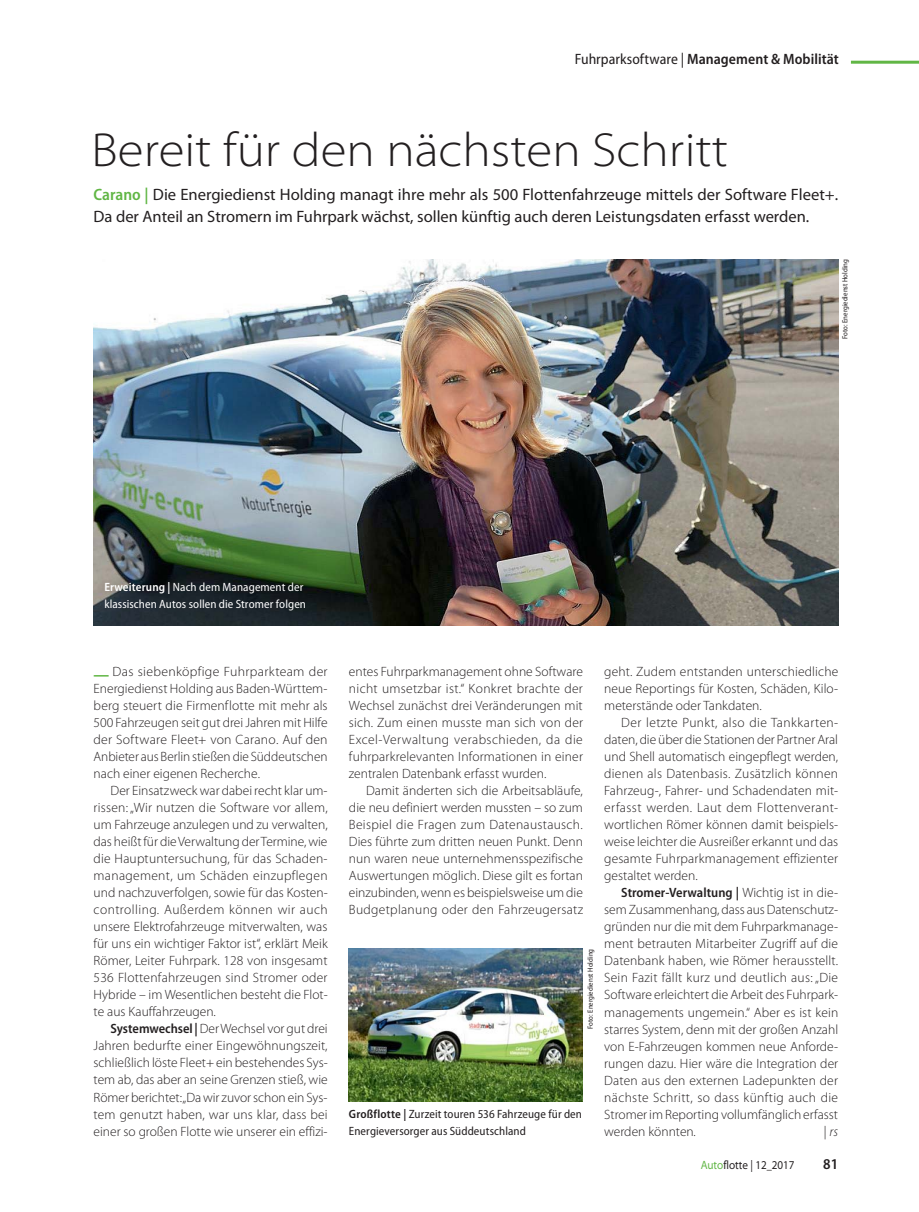
<style>
.page{position:relative;width:919px;height:1212px;background:#fff}
.page>*{position:absolute;margin:0;border:0;box-sizing:border-box;transform-origin:0 0}
.t1{font:300 semi-expanded 48px "Myriad Pro";color:#231f20}
.t2{font:16.5px/22.5px "Myriad Pro";color:#231f20}
.t3{font:600 semi-condensed 15px "Myriad Pro";color:#231f20}
.t4{font:300 13.5px/17px "Myriad Pro";color:#231f20;text-align:justify}
.t5{font:italic 300 13.5px "Myriad Pro";color:#231f20}
.t6{font:semi-condensed 12px/17px "Myriad Pro";letter-spacing:.01em;color:#231f20}
.t7{font:semi-condensed 12px/17px "Myriad Pro";letter-spacing:.01em;color:#fff}
.t8{font:semi-expanded 12px "Myriad Pro";color:#231f20;scale:.85 1}
.t9{font:semi-condensed 7.5px "Myriad Pro";color:#231f20}
.s1{font-weight:400}
.s2{font-weight:600;font-stretch:semi-condensed;color:#61b645}
.s3{font-weight:600}
.s4{font-weight:600;font-stretch:semi-condensed}
.s5{font-style:italic}
.s6{font-style:normal}
.s7{color:#61b645}
</style>
<div class="page">
<hr style="left:850px;top:61px;width:68px;height:3px;background:#61b645">
<img style="left:94px;top:259px;width:744px;height:366px">
<img style="left:349px;top:949px;width:234px;height:152px">
<p class="t3" style="left:574px;top:50px;width:265px"><span class="s1">Fuhrparksoftware |</span> Management &amp; Mobilität</p>
<h1 class="t1" style="left:92px;top:121px;width:638px">Bereit für den nächsten Schritt</h1>
<p class="t2" style="left:94px;top:185px;width:746px"><span class="s2">Carano |</span> Die Energiedienst Holding managt ihre mehr als 500 Flottenfahrzeuge mittels der Software Fleet+.<br>Da der Anteil an Stromern im Fuhrpark wächst, sollen künftig auch deren Leistungsdaten erfasst werden.</p>
<p class="t9" style="left:842px;top:339px;width:81px;rotate:-90deg">Foto: Energiedienst Holding</p>
<p class="t7" style="left:104px;top:580px;width:203px"><span class="s3">Erweiterung |</span> Nach dem Management der klassischen Autos sollen die Stromer folgen</p>
<p class="t4" style="left:94px;top:664px;width:235px;text-indent:19px">Das siebenköpfige Fuhrparkteam der Energiedienst Holding aus Baden-Württem&shy;berg steuert die Firmenflotte mit mehr als 500 Fahrzeugen seit gut drei Jahren mit Hilfe der Software Fleet+ von Carano. Auf den Anbieter aus Berlin stießen die Süddeutschen nach einer eigenen Recherche.</p>
<p class="t4" style="left:94px;top:784px;width:236px;text-indent:17px">Der Einsatzweck war dabei recht klar um&shy;rissen: „Wir nutzen die Software vor allem, um Fahrzeuge anzulegen und zu verwalten, das heißt für die Verwaltung der Termine, wie die Hauptuntersuchung, für das Schaden&shy;management, um Schäden einzupflegen und nachzuverfolgen, sowie für das Kosten&shy;controlling. Außerdem können wir auch unsere Elektrofahrzeuge mitverwalten, was für uns ein wichtiger Faktor ist“, erklärt Meik Römer, Leiter Fuhrpark. 128 von insgesamt 536 Flottenfahrzeugen sind Stromer oder Hybride – im Wesentlichen besteht die Flot&shy;te aus Kauffahrzeugen.</p>
<p class="t4" style="left:94px;top:1022px;width:236px;text-indent:17px"><span class="s4">Systemwechsel |</span> Der Wechsel vor gut drei Jahren bedurfte einer Eingewöhnungszeit, schließlich löste Fleet+ ein bestehendes Sys&shy;tem ab, das aber an seine Grenzen stieß, wie Römer berichtet: „Da wir zuvor schon ein Sys&shy;tem genutzt haben, war uns klar, dass bei einer so großen Flotte wie unserer ein effizi-</p>
<p class="t4" style="left:349px;top:665px;width:235px">entes Fuhrparkmanagement ohne Software nicht umsetzbar ist.“ Konkret brachte der Wechsel zunächst drei Veränderungen mit sich. Zum einen musste man sich von der Excel-Verwaltung verabschieden, da die fuhrparkrelevanten Informationen in einer zentralen Datenbank erfasst wurden.</p>
<p class="t4" style="left:349px;top:784px;width:236px;text-indent:17px">Damit änderten sich die Arbeits abläufe, die neu definiert werden mussten – so zum Beispiel die Fragen zum Datenaustausch.<br>Dies führte zum dritten neuen Punkt. Denn nun waren neue unternehmensspezifische Auswertungen möglich. Diese gilt es fortan einzubinden, wenn es beispielsweise um die Budgetplanung oder den Fahrzeugersatz</p>
<p class="t9" style="left:587px;top:1029px;width:81px;rotate:-90deg">Foto: Energiedienst Holding</p>
<p class="t6" style="left:349px;top:1107px;width:234px"><span class="s3">Großflotte |</span> Zurzeit touren 536 Fahrzeuge für den<br>Energieversorger aus Süddeutschland</p>
<p class="t4" style="left:604px;top:665px;width:235px">geht. Zudem entstanden unterschiedliche neue Reportings für Kosten, Schäden, Kilo&shy;meterstände oder Tankdaten.</p>
<p class="t4" style="left:604px;top:716px;width:235px;text-indent:17px">Der letzte Punkt, also die Tankkarten&shy;daten, die über die Stationen der Partner Aral und Shell automatisch eingepflegt werden, dienen als Datenbasis. Zusätzlich können Fahrzeug-, Fahrer- und Schadendaten mit&shy;erfasst werden. Laut dem Flottenverant&shy;wortlichen Römer können damit beispiels&shy;weise leichter die Ausreißer erkannt und das gesamte Fuhrparkmanagement effizienter gestaltet werden.</p>
<p class="t4" style="left:604px;top:886px;width:235px;text-indent:17px"><span class="s4">Stromer-Verwaltung |</span> Wichtig ist in die&shy;sem Zusammenhang, dass aus Datenschutz&shy;gründen nur die mit dem Fuhrparkmanage&shy;ment betrauten Mitarbeiter Zugriff auf die Datenbank haben, wie Römer herausstellt.<br>Sein Fazit fällt kurz und deutlich aus: „Die Software erleichtert die Arbeit des Fuhrpark&shy;managements ungemein.“ Aber es ist kein starres System, denn mit der großen Anzahl von E-Fahrzeugen kommen neue Anforde&shy;rungen dazu. Hier wäre die Integration der Daten aus den externen Ladepunkten der nächste Schritt, so dass künftig auch die Stromer im Reporting vollumfänglich erfasst werden könnten<span class="s5">.</span></p>
<p class="t5" style="left:823px;top:1123px;width:16px"><span class="s6">|</span> rs</p>
<p class="t8" style="left:700px;top:1158px;width:112px"><span class="s7">Auto</span>flotte | 12_2017</p>
<p class="t3" style="left:823px;top:1155px;width:16px">81</p>
</div>
